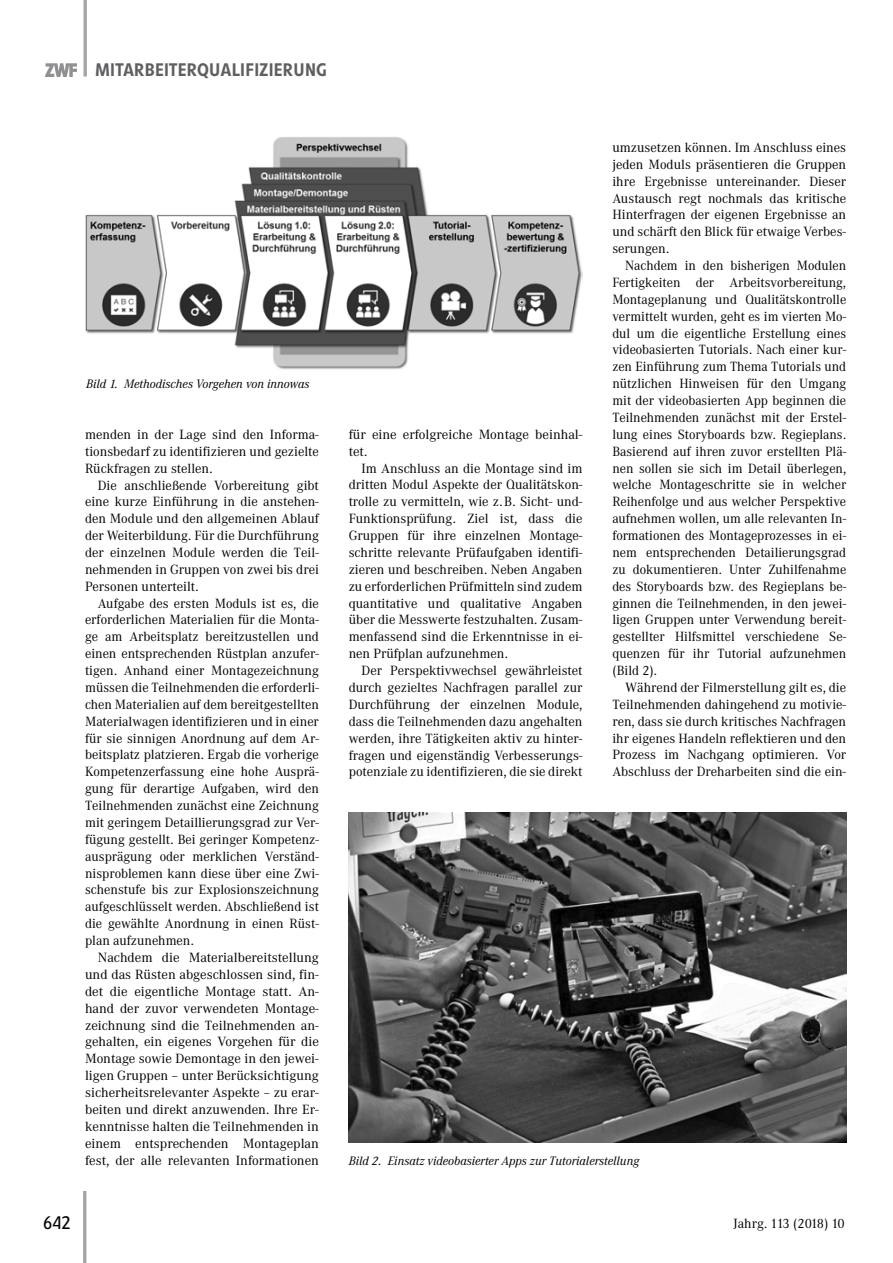
<style>
.page{position:relative;width:893px;height:1263px;background:#fff}
.page>*{position:absolute;margin:0;border:0;box-sizing:border-box;transform-origin:0 0}
.t1{font:500 18px "Evo BQ";letter-spacing:.01em;color:#5f5f62}
.t2{font:18px "Evo BQ";color:#000}
.t3{font:13.2px/17px "Corporate ABQ";color:#000;text-align:justify}
.t4{font:13.2px "Corporate ABQ";letter-spacing:-.045em;color:#000}
.t5{font:italic 12px "Corporate ABQ";color:#000}
</style>
<div class="page">
<hr style="left:83px;top:1191px;width:3px;height:72px;background:#a5a5a7">
<hr style="left:84px;top:0;width:3px;height:77px;background:#a5a5a7">
<img style="left:46px;top:64px;width:30px;height:12px">
<img style="left:85px;top:137px;width:498px;height:233px">
<img style="left:349px;top:812px;width:497px;height:330px">
<h1 class="t1" style="left:95px;top:59px;width:234px">MITARBEITERQUALIFIZIERUNG</h1>
<p class="t5" style="left:86px;top:376px;width:225px">Bild 1. Methodisches Vorgehen von innowas</p>
<p class="t3" style="left:85px;top:426px;width:235px">menden in der Lage sind den Informa&shy;tionsbedarf zu identifizieren und gezielte Rückfragen zu stellen.</p>
<p class="t3" style="left:85px;top:477px;width:235px;text-indent:13px">Die anschließende Vorbereitung gibt eine kurze Einführung in die anstehen&shy;den Module und den allgemeinen Ablauf der Weiterbildung. Für die Durchführung der einzelnen Module werden die Teil&shy;nehmenden in Gruppen von zwei bis drei Personen unterteilt.</p>
<p class="t3" style="left:85px;top:595px;width:235px;text-indent:13px">Aufgabe des ersten Moduls ist es, die erforderlichen Materialien für die Monta&shy;ge am Arbeitsplatz bereitzustellen und einen entsprechenden Rüstplan anzufer&shy;tigen. Anhand einer Montagezeichnung müssen die Teilnehmenden die erforderli&shy;chen Materialien auf dem bereitgestellten Materialwagen identifizieren und in einer für sie sinnigen Anordnung auf dem Ar&shy;beitsplatz platzieren. Ergab die vorherige Kompetenzerfassung eine hohe Ausprä&shy;gung für derartige Aufgaben, wird den Teilnehmenden zunächst eine Zeichnung mit geringem Detaillierungsgrad zur Ver&shy;fügung gestellt. Bei geringer Kompetenz&shy;ausprägung oder merklichen Verständ&shy;nisproblemen kann diese über eine Zwi&shy;schenstufe bis zur Explosionszeichnung aufgeschlüsselt werden. Abschließend ist die gewählte Anordnung in einen Rüst&shy;plan aufzunehmen.</p>
<p class="t3" style="left:85px;top:949px;width:235px;text-indent:13px">Nachdem die Materialbereitstellung und das Rüsten abgeschlossen sind, fin&shy;det die eigentliche Montage statt. An&shy;hand der zuvor verwendeten Montage&shy;zeichnung sind die Teilnehmenden an&shy;gehalten, ein eigenes Vorgehen für die Montage sowie Demontage in den jewei&shy;ligen Gruppen – unter Berücksichtigung sicherheitsrelevanter Aspekte – zu erar&shy;beiten und direkt anzuwenden. Ihre Er&shy;kenntnisse halten die Teilnehmenden in einem entsprechenden Montageplan fest, der alle relevanten Informationen</p>
<h1 class="t2" style="left:43px;top:1212px;width:29px">642</h1>
<p class="t3" style="left:349px;top:426px;width:235px">für eine erfolgreiche Montage beinhal&shy;tet.</p>
<p class="t3" style="left:349px;top:460px;width:235px;text-indent:13px">Im Anschluss an die Montage sind im dritten Modul Aspekte der Qualitätskon&shy;trolle zu vermitteln, wie z.B. Sicht- und-Funktionsprüfung. Ziel ist, dass die Gruppen für ihre einzelnen Montage&shy;schritte relevante Prüfaufgaben identifi&shy;zieren und beschreiben. Neben Angaben zu erforderlichen Prüfmitteln sind zudem quantitative und qualitative Angaben über die Messwerte festzuhalten. Zusam&shy;menfassend sind die Erkenntnisse in ei&shy;nen Prüfplan aufzunehmen.</p>
<p class="t3" style="left:349px;top:662px;width:235px;text-indent:13px">Der Perspektivwechsel gewährleistet durch gezieltes Nachfragen parallel zur Durchführung der einzelnen Module, dass die Teilnehmenden dazu angehalten werden, ihre Tätigkeiten aktiv zu hinter&shy;fragen und eigenständig Verbesserungs&shy;potenziale zu identifizieren, die sie direkt</p>
<p class="t3" style="left:612px;top:139px;width:235px">umzusetzen können. Im Anschluss eines jeden Moduls präsentieren die Gruppen ihre Ergebnisse untereinander. Dieser Austausch regt nochmals das kritische Hinterfragen der eigenen Ergebnisse an und schärft den Blick für etwaige Verbes&shy;serungen.</p>
<p class="t3" style="left:612px;top:257px;width:235px;text-indent:13px">Nachdem in den bisherigen Modulen Fertigkeiten der Arbeitsvorbereitung, Montageplanung und Qualitätskontrolle vermittelt wurden, geht es im vierten Mo&shy;dul um die eigentliche Erstellung eines videobasierten Tutorials. Nach einer kur&shy;zen Einführung zum Thema Tutorials und nützlichen Hinweisen für den Umgang mit der videobasierten App beginnen die Teilnehmenden zunächst mit der Erstel&shy;lung eines Storyboards bzw. Regieplans.<br>Basierend auf ihren zuvor erstellten Plä&shy;nen sollen sie sich im Detail überlegen, welche Montageschritte sie in welcher Reihenfolge und aus welcher Perspektive aufnehmen wollen, um alle relevanten In&shy;formationen des Montageprozesses in ei&shy;nem entsprechenden Detailierungsgrad zu dokumentieren. Unter Zuhilfenahme des Storyboards bzw. des Regieplans be&shy;ginnen die Teilnehmenden, in den jewei&shy;ligen Gruppen unter Verwendung bereit&shy;gestellter Hilfsmittel verschiedene Se&shy;quenzen für ihr Tutorial aufzunehmen (Bild 2).</p>
<p class="t3" style="left:612px;top:679px;width:235px;text-indent:13px">Während der Filmerstellung gilt es, die Teilnehmenden dahingehend zu motivie&shy;ren, dass sie durch kritisches Nachfragen ihr eigenes Handeln reflektieren und den Prozess im Nachgang optimieren. Vor Abschluss der Dreharbeiten sind die ein-</p>
<p class="t5" style="left:349px;top:1154px;width:292px">Bild 2. Einsatz videobasierter Apps zur Tutorialerstellung</p>
<p class="t4" style="left:733px;top:1216px;width:113px">Jahrg. 113 (2018) 10</p>
</div>
